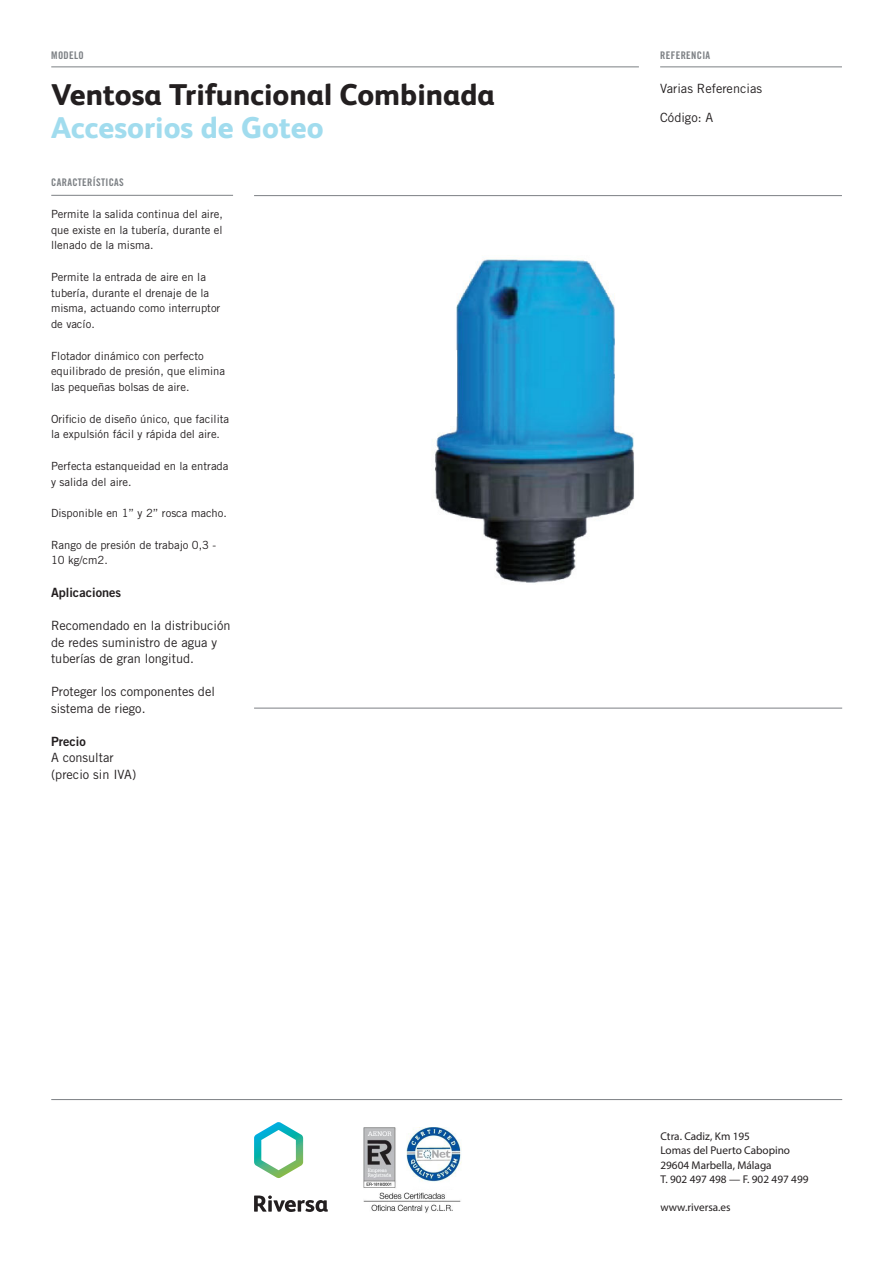
<style>
.page{position:relative;width:893px;height:1263px;background:#fff}
.page>*{position:absolute;margin:0;border:0;box-sizing:border-box;transform-origin:0 0}
.Titular{font:800 30px "FS Albert";color:#231f20}
.Titular-2{font:800 30px "FS Albert";color:#a1dcee}
.Texto_secundario{font:12.75px/16.5px "Trade Gothic LT Std";color:#231f20}
.Referencia{font:12.75px "Trade Gothic LT Std";color:#231f20}
.Texto_secundario-2{font:12.75px "Trade Gothic LT Std Bd 2";color:#231f20}
.Texto_secundario-3{font:11.25px/15.8px "Trade Gothic LT Std";color:#231f20}
.t1{font:11.25px "Myriad Pro";color:#231f20}
.t2{font:10.5px "Trade Gothic LT Std Bd Cn 20";letter-spacing:.03em;color:#7c8084}
</style>
<div class="page">
<hr style="left:254px;top:708px;width:588px;height:1px;background:#7c8084">
<hr style="left:51px;top:67px;width:588px;height:1px;background:#7c8084">
<hr style="left:51px;top:195px;width:182px;height:1px;background:#7c8084">
<hr style="left:660px;top:67px;width:182px;height:1px;background:#7c8084">
<img style="left:435px;top:258px;width:199px;height:325px">
<hr style="left:254px;top:195px;width:588px;height:1px;background:#7c8084">
<hr style="left:51px;top:1099px;width:791px;height:1px;background:#7c8084">
<svg style="left:254px;top:1195px;width:74px;height:17px"></svg>
<svg style="left:254px;top:1122px;width:49px;height:56px"></svg>
<img style="left:364px;top:1128px;width:98px;height:85px">
<p class="t2" style="left:51px;top:48px;width:34px">MODELO</p>
<p class="Titular" style="left:51px;top:73px;width:445px">Ventosa Trifuncional Combinada</p>
<p class="Titular-2" style="left:51px;top:106px;width:274px">Accesorios de Goteo</p>
<p class="t2" style="left:51px;top:176px;width:74px">CARACTERÍSTICAS</p>
<p class="Texto_secundario-3" style="left:51px;top:206px;width:173px;text-align:justify">Permite la salida continua del aire, que existe en la tubería, durante el llenado de la misma.</p>
<p class="Texto_secundario-3" style="left:51px;top:269px;width:171px">Permite la entrada de aire en la tubería, durante el drenaje de la misma, actuando como interruptor de vacío.</p>
<p class="Texto_secundario-3" style="left:51px;top:348px;width:176px">Flotador dinámico con perfecto equilibrado de presión, que elimina las pequeñas bolsas de aire.</p>
<p class="Texto_secundario-3" style="left:51px;top:411px;width:180px">Orificio de diseño único, que facilita la expulsión fácil y rápida del aire.</p>
<p class="Texto_secundario-3" style="left:51px;top:458px;width:179px">Perfecta estanqueidad en la entrada y salida del aire.</p>
<p class="Texto_secundario-3" style="left:51px;top:505px;width:177px">Disponible en 1” y 2” rosca macho.</p>
<p class="Texto_secundario-3" style="left:51px;top:537px;width:167px">Rango de presión de trabajo 0,3 -<br>10 kg/cm2.</p>
<p class="Texto_secundario-2" style="left:51px;top:585px;width:72px">Aplicaciones</p>
<p class="Texto_secundario" style="left:51px;top:617px;width:181px">Recomendado en la distribución de redes suministro de agua y tuberías de gran longitud.</p>
<p class="Texto_secundario" style="left:51px;top:683px;width:165px">Proteger los componentes del sistema de riego.</p>
<p class="Texto_secundario-2" style="left:51px;top:733px;width:36px">Precio</p>
<p class="Texto_secundario" style="left:51px;top:749px;width:64px">A consultar</p>
<p class="Texto_secundario" style="left:51px;top:766px;width:87px">(precio sin IVA)</p>
<p class="t2" style="left:660px;top:48px;width:52px">REFERENCIA</p>
<p class="Referencia" style="left:660px;top:81px;width:103px">Varias Referencias</p>
<p class="Referencia" style="left:660px;top:110px;width:55px">Código: A</p>
<p class="t1" style="left:660px;top:1129px;width:91px">Ctra. Cadiz, Km 195</p>
<p class="t1" style="left:660px;top:1144px;width:131px">Lomas del Puerto Cabopino</p>
<p class="t1" style="left:660px;top:1158px;width:113px">29604 Marbella, Málaga</p>
<p class="t1" style="left:660px;top:1172px;width:150px">T. 902 497 498 — F. 902 497 499</p>
<p class="t1" style="left:660px;top:1201px;width:72px">www.riversa.es</p>
</div>
